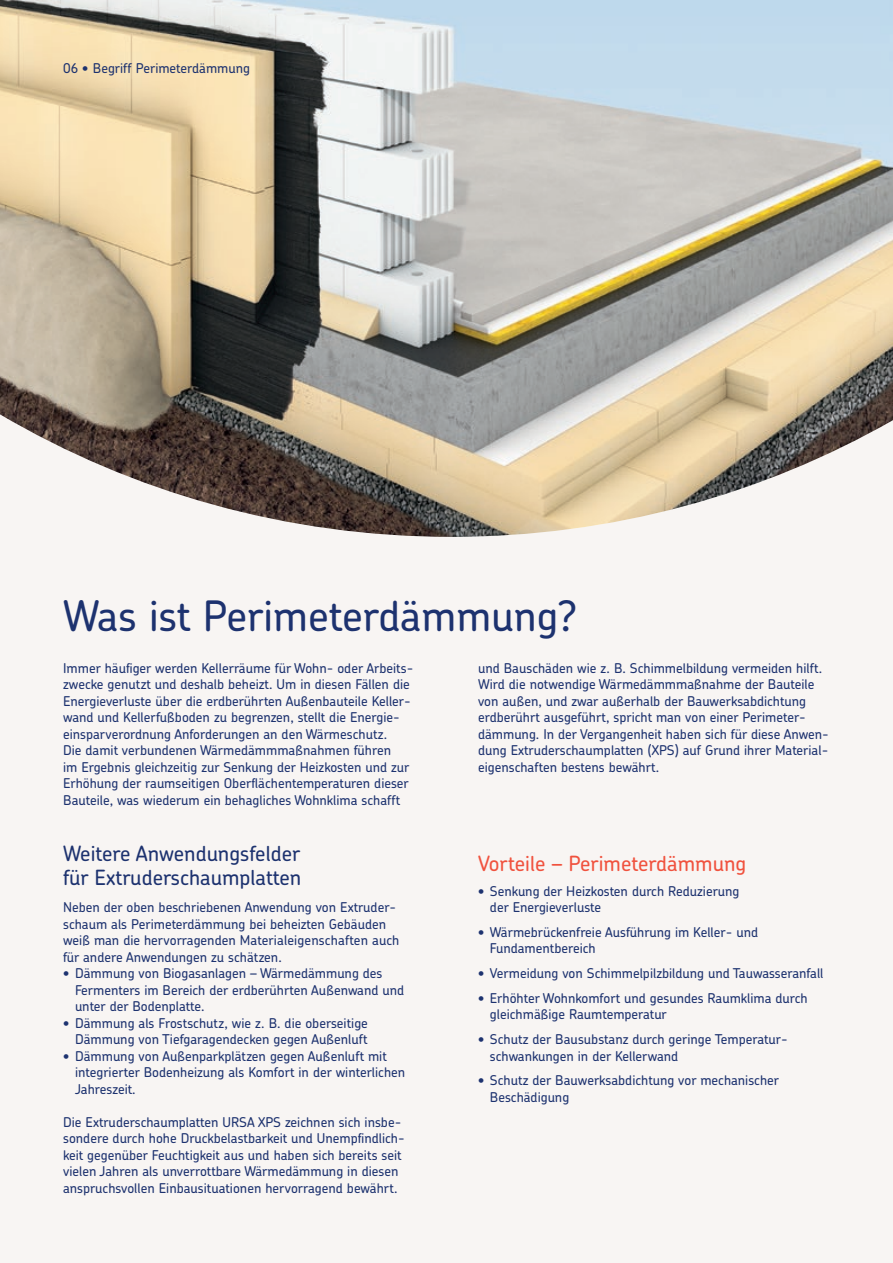
<style>
.page{position:relative;width:893px;height:1263px;background:#f8f5f3}
.page>*{position:absolute;margin:0;border:0;box-sizing:border-box;transform-origin:0 0}
.t1{font:500 42px "Chevin Pro";color:#1d326f}
.t2{font:500 21px/24px "Chevin Pro";color:#1d326f}
.t3{font:500 21px "Chevin Pro";color:#f0523e}
.t4{font:500 13.5px/16.5px "Chevin Pro";color:#1d326f}
</style>
<div class="page">
<img style="left:0;top:0;width:893px;height:537px">
<p class="t4" style="left:63px;top:60px;width:188px">06 • Begriff Perimeterdämmung</p>
<h1 class="t1" style="left:63px;top:588px;width:516px">Was ist Perimeterdämmung?</h1>
<p class="t4" style="left:63px;top:659px;width:352px">Immer häufiger werden Kellerräume für Wohn- oder Arbeits&shy;zwecke genutzt und deshalb beheizt. Um in diesen Fällen die Energieverluste über die erdberührten Außenbauteile Keller&shy;wand und Kellerfußboden zu begrenzen, stellt die Energie&shy;einsparverordnung Anforderungen an den Wärmeschutz.<br>Die damit verbundenen Wärmedämmmaßnahmen führen<br>im Ergebnis gleichzeitig zur Senkung der Heizkosten und zur Erhöhung der raumseitigen Oberflächentemperaturen dieser Bauteile, was wiederum ein behagliches Wohnklima schafft</p>
<h2 class="t2" style="left:63px;top:841px;width:240px">Weitere Anwendungsfelder für Extruderschaumplatten</h2>
<p class="t4" style="left:63px;top:898px;width:338px">Neben der oben beschriebenen Anwendung von Extruder&shy;schaum als Perimeterdämmung bei beheizten Gebäuden weiß man die hervorragenden Materialeigenschaften auch für andere Anwendungen zu schätzen.</p>
<p class="t4" style="left:75px;top:964px;width:331px;text-indent:-12px">• Dämmung von Biogasanlagen – Wärmedämmung des<br>Fermenters im Bereich der erdberührten Außenwand und unter der Bodenplatte.</p>
<p class="t4" style="left:63px;top:1014px;width:306px;text-align:right">• Dämmung als Frostschutz, wie z. B. die oberseitige<br>Dämmung von Tiefgaragendecken gegen Außenluft</p>
<p class="t4" style="left:75px;top:1047px;width:332px;text-indent:-12px">• Dämmung von Außenparkplätzen gegen Außenluft mit integrierter Bodenheizung als Komfort in der winterlichen<br>Jahreszeit.</p>
<p class="t4" style="left:63px;top:1113px;width:343px">Die Extruderschaumplatten URSA XPS zeichnen sich insbe&shy;sondere durch hohe Druckbelastbarkeit und Unempfindlich&shy;keit gegenüber Feuchtigkeit aus und haben sich bereits seit vielen Jahren als unverrottbare Wärmedämmung in diesen anspruchsvollen Einbausituationen hervorragend bewährt.</p>
<p class="t4" style="left:478px;top:659px;width:352px">und Bauschäden wie z. B. Schimmelbildung vermeiden hilft.<br>Wird die notwendige Wärmedämmmaßnahme der Bauteile von außen, und zwar außerhalb der Bauwerksabdichtung erdberührt ausgeführt, spricht man von einer Perimeter&shy;dämmung. In der Vergangenheit haben sich für diese Anwen&shy;dung Extruderschaumplatten (XPS) auf Grund ihrer Material&shy;eigenschaften bestens bewährt.</p>
<h2 class="t3" style="left:478px;top:849px;width:270px">Vorteile – Perimeterdämmung</h2>
<p class="t4" style="left:490px;top:882px;width:251px;text-indent:-12px">• Senkung der Heizkosten durch Reduzierung der Energieverluste</p>
<p class="t4" style="left:490px;top:923px;width:270px;text-indent:-12px">• Wärmebrückenfreie Ausführung im Keller- und<br>Fundamentbereich</p>
<p class="t4" style="left:478px;top:964px;width:347px">• Vermeidung von Schimmelpilzbildung und Tauwasseranfall</p>
<p class="t4" style="left:490px;top:989px;width:319px;text-indent:-12px">• Erhöhter Wohnkomfort und gesundes Raumklima durch gleichmäßige Raumtemperatur</p>
<p class="t4" style="left:490px;top:1030px;width:299px;text-indent:-12px">• Schutz der Bausubstanz durch geringe Temperatur&shy;schwankungen in der Kellerwand</p>
<p class="t4" style="left:490px;top:1072px;width:291px;text-indent:-12px">• Schutz der Bauwerksabdichtung vor mechanischer<br>Beschädigung</p>
</div>
